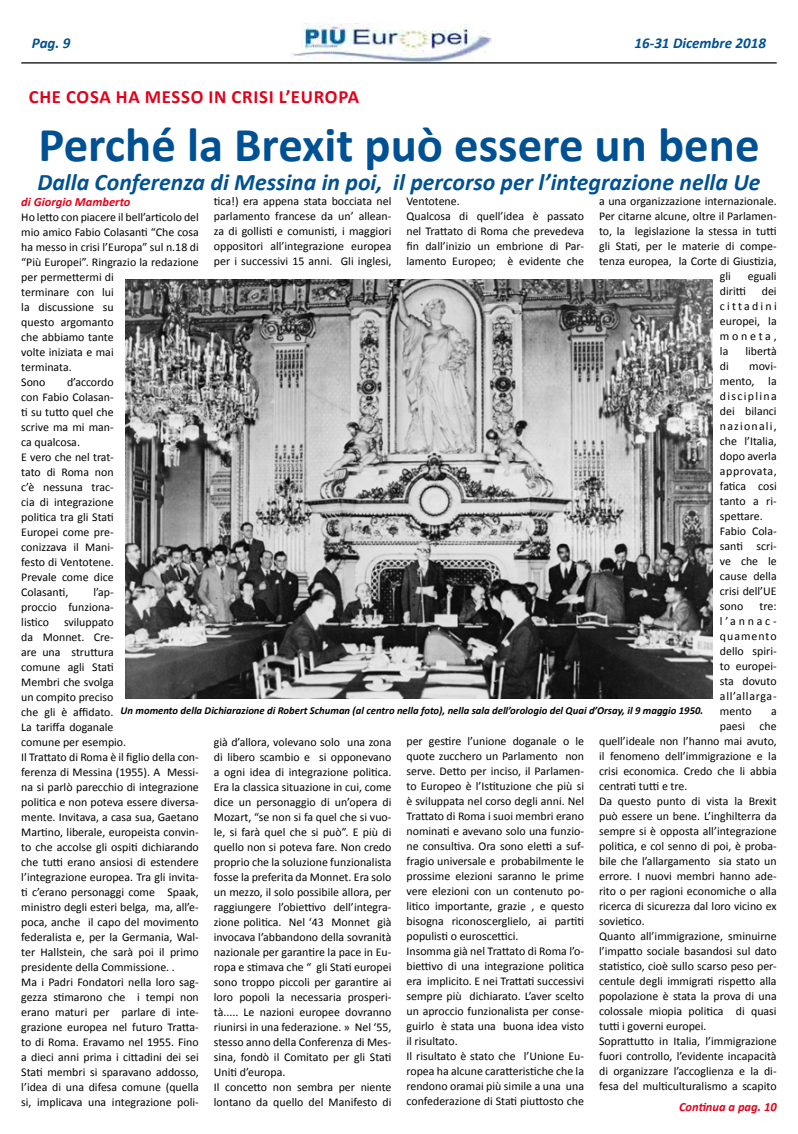
<style>
.page{position:relative;width:798px;height:1134px;background:#fff}
.page>*{position:absolute;margin:0;border:0;box-sizing:border-box;transform-origin:0 0}
.t1{font:700 48.75px "Calibri";color:#005193}
.t2{font:italic 700 23.75px "Calibri";color:#005193}
.t3{font:700 18.75px "Calibri";color:#e2001a}
.t4{font:italic 700 15px "Calibri";color:#005193}
.t5{font:italic 700 12.5px "Calibri";color:#e2001a}
.t6{font:11.88px/15px "Calibri";color:#000}
.t7{font:italic 700 10.62px "Calibri";color:#000}
</style>
<div class="page">
<img style="left:291px;top:24px;width:201px;height:38px">
<hr style="left:21px;top:62px;width:755px;height:2px;background:#000">
<img style="left:125px;top:279px;width:587px;height:419px">
<p class="t4" style="left:32px;top:33px;width:40px">Pag. 9</p>
<p class="t4" style="left:634px;top:33px;width:133px">16-31 Dicembre 2018</p>
<h3 class="t3" style="left:29px;top:85px;width:50px">CHE COSA</h3>
<h3 class="t3" style="left:116px;top:85px;width:42px">HA MESSO</h3>
<h3 class="t3" style="left:208px;top:85px;width:33px">IN CRISI</h3>
<h3 class="t3" style="left:279px;top:85px;width:25px">L’EUROPA</h3>
<h1 class="t1" style="left:38px;top:114px;width:722px">PERCHÉ LA BREXIT PUÒ ESSERE UN BENE</h1>
<h2 class="t2" style="left:37px;top:167px;width:724px">Dalla Conferenza di Messina in poi, il percorso per l’integrazione nella Ue</h2>
<p class="t6" style="left:214px;top:194px;width:179px;text-align:justify">tica!) era appena stata bocciata nel parlamento francese da un’ allean&shy;za di gollisti e comunisti, i maggiori oppositori all’integrazione europea per i successivi 15 anni. Gli inglesi,</p>
<p class="t6" style="left:599px;top:194px;width:179px">a una organizzazione internazionale.</p>
<p class="t6" style="left:599px;top:209px;width:179px">Per citarne alcune, oltre il Parlamen-</p>
<p class="t6" style="left:599px;top:224px;width:179px">to, la legislazione la stessa in tutti</p>
<p class="t6" style="left:599px;top:239px;width:179px">gli Stati, per le materie di compe-</p>
<p class="t6" style="left:599px;top:254px;width:179px">tenza europea, la Corte di Giustizia,</p>
<p class="t6" style="left:719px;top:269px;width:13px">gli</p>
<p class="t6" style="left:747px;top:269px;width:30px">eguali</p>
<p class="t6" style="left:719px;top:284px;width:27px">diritti</p>
<p class="t5" style="left:21px;top:194px;width:111px">di Giorgio Mamberto</p>
<p class="t6" style="left:21px;top:210px;width:179px">Ho letto con piacere il bell’articolo del mio amico Fabio Colasanti “Che cosa ha messo in crisi l’Europa” sul n.18 di “Più Europei”. Ringrazio la redazione per permettermi di<br>terminare con lui<br>la discussione su<br>questo argomanto<br>che abbiamo tante<br>volte iniziata e mai<br>terminata.<br>Sono</p>
<p class="t6" style="left:406px;top:194px;width:179px">Ventotene.<br>Qualcosa di quell’idea è passato nel Trattato di Roma che prevedeva fin dall’inizio un embrione di Par&shy;lamento Europeo; è evidente che</p>
<p class="t6" style="left:719px;top:284px;width:58px;text-align:justify;text-indent:42px">dei cittadini europei, la moneta, la</p>
<p class="t6" style="left:745px;top:344px;width:33px">libertà</p>
<p class="t6" style="left:719px;top:359px;width:10px">di</p>
<p class="t6" style="left:719px;top:359px;width:58px;text-indent:29px">movi&shy;mento, la disciplina dei bilanci nazionali, che l’Italia, dopo averla approvata, fatica cosi tanto a ri&shy;spettare.<br>Fabio Cola&shy;santi scri&shy;ve che le cause della crisi dell’UE sono</p>
<p class="t6" style="left:21px;top:375px;width:94px;text-indent:46px">d’accordo con Fabio Colasan&shy;ti su tutto quel che scrive ma mi man&shy;ca qualcosa.<br>E vero che nel trat&shy;tato di Roma non c’è nessuna trac&shy;cia di integrazione politica tra gli Stati<br>Europei come pre&shy;conizzava il Mani&shy;festo di Ventotene.<br>Prevale come dice<br>Colasanti,</p>
<p class="t6" style="left:21px;top:585px;width:94px;text-align:justify;text-indent:72px">l’ap&shy;proccio funziona&shy;listico</p>
<p class="t6" style="left:719px;top:599px;width:58px;text-align:justify;text-indent:40px">tre: l’annac&shy;quamento dello spiri&shy;to europei&shy;sta dovuto all’allarga&shy;mento</p>
<p class="t6" style="left:21px;top:615px;width:179px;text-indent:43px">sviluppato<br>da Monnet. Cre-<br>are una struttura<br>comune agli Stati<br>Membri che svolga<br>un compito preciso<br>che gli è affidato.<br>La tariffa doganale<br>comune per esempio.<br>Il Trattato di Roma è il figlio della con&shy;ferenza di Messina (1955). A Messi&shy;na si parlò parecchio di integrazione politica e non poteva essere diversa&shy;mente. Invitava, a casa sua, Gaetano<br>Martino, liberale, europeista convin&shy;to che accolse gli ospiti dichiarando che tutti erano ansiosi di estendere l’integrazione europea. Tra gli invita&shy;ti c’erano personaggi come Spaak, ministro degli esteri belga, ma, all’e&shy;poca, anche il capo del movimento federalista e, per la Germania, Wal&shy;ter Hallstein, che sarà poi il primo presidente della Commissione. .<br>Ma i Padri Fondatori nella loro sag&shy;gezza stimarono che i tempi non erano maturi per parlare di inte&shy;grazione europea nel futuro Tratta&shy;to di Roma. Eravamo nel 1955. Fino a dieci anni prima i cittadini dei sei<br>Stati membri si sparavano addosso, l’idea di una difesa comune (quella si, implicava una integrazione poli-</p>
<p class="t7" style="left:120px;top:703px;width:584px">Un momento della Dichiarazione di Robert Schuman (al centro nella foto), nella sala dell’orologio del Quai d’Orsay, il 9 maggio 1950.</p>
<p class="t6" style="left:770px;top:704px;width:7px">a</p>
<p class="t6" style="left:719px;top:719px;width:58px">paesi che</p>
<p class="t6" style="left:599px;top:734px;width:179px">quell’ideale non l’hanno mai avuto,</p>
<p class="t6" style="left:599px;top:749px;width:179px">il fenomeno dell’immigrazione e la</p>
<p class="t6" style="left:599px;top:764px;width:179px">crisi economica. Credo che li abbia</p>
<p class="t6" style="left:599px;top:779px;width:90px">centrati tutti e tre.</p>
<p class="t6" style="left:599px;top:794px;width:179px">Da questo punto di vista la Brexit</p>
<p class="t6" style="left:599px;top:809px;width:179px">può essere un bene. L’inghilterra da</p>
<p class="t6" style="left:599px;top:824px;width:179px">sempre si è opposta all’integrazione</p>
<p class="t6" style="left:599px;top:839px;width:179px">politica, e col senno di poi, è proba-</p>
<p class="t6" style="left:599px;top:854px;width:179px">bile che l’allargamento sia stato un</p>
<p class="t6" style="left:599px;top:869px;width:179px">errore. I nuovi membri hanno ade-</p>
<p class="t6" style="left:599px;top:884px;width:179px">rito o per ragioni economiche o alla</p>
<p class="t6" style="left:599px;top:899px;width:179px">ricerca di sicurezza dal loro vicino ex</p>
<p class="t6" style="left:599px;top:914px;width:47px">sovietico.</p>
<p class="t6" style="left:599px;top:929px;width:179px">Quanto all’immigrazione, sminuirne</p>
<p class="t6" style="left:599px;top:944px;width:179px">l’impatto sociale basandosi sul dato</p>
<p class="t6" style="left:599px;top:959px;width:179px">statistico, cioè sullo scarso peso per-</p>
<p class="t6" style="left:599px;top:974px;width:179px">centule degli immigrati rispetto alla</p>
<p class="t6" style="left:599px;top:989px;width:179px">popolazione è stata la prova di una</p>
<p class="t6" style="left:599px;top:1004px;width:179px">colossale miopia politica di quasi</p>
<p class="t6" style="left:599px;top:1019px;width:109px">tutti i governi europei.</p>
<p class="t6" style="left:599px;top:1034px;width:179px">Soprattutto in Italia, l’immigrazione</p>
<p class="t6" style="left:599px;top:1049px;width:179px">fuori controllo, l’evidente incapacità</p>
<p class="t6" style="left:599px;top:1064px;width:179px">di organizzare l’accoglienza e la di-</p>
<p class="t6" style="left:599px;top:1079px;width:179px">fesa del multiculturalismo a scapito</p>
<p class="t6" style="left:406px;top:734px;width:179px">per gestire l’unione doganale o le quote zucchero un Parlamento non serve. Detto per inciso, il Parlamen&shy;to Europeo è l’Istituzione che più si è sviluppata nel corso degli anni. Nel Trattato di Roma i suoi membri erano nominati e avevano solo una funzio&shy;ne consultiva. Ora sono eletti a suf&shy;fragio universale e probabilmente le prossime elezioni saranno le prime vere elezioni con un contenuto po&shy;litico importante, grazie , e questo bisogna riconoscerglielo, ai partiti populisti o euroscettici.<br>Insomma già nel Trattato di Roma l’o&shy;biettivo di una integrazione politica era implicito. E nei Trattati successivi sempre più dichiarato. L’aver scelto un aproccio funzionalista per conse&shy;guirlo è stata una buona idea visto il risultato.<br>Il risultato è stato che l’Unione Eu&shy;ropea ha alcune caratteristiche che la rendono oramai più simile a una una confederazione di Stati piuttosto che</p>
<p class="t6" style="left:214px;top:734px;width:179px">già d’allora, volevano solo una zona di libero scambio e si opponevano a ogni idea di integrazione politica.<br>Era la classica situazione in cui, come dice un personaggio di un’opera di Mozart, “se non si fa quel che si vuo&shy;le, si farà quel che si può”. E più di quello non si poteva fare. Non credo proprio che la soluzione funzionalista fosse la preferita da Monnet. Era solo un mezzo, il solo possibile allora, per raggiungere l’obiettivo dell’integra&shy;zione politica. Nel ‘43 Monnet già invocava l’abbandono della sovranità nazionale per garantire la pace in Eu&shy;ropa e stimava che “ gli Stati europei sono troppo piccoli per garantire ai loro popoli la necessaria prosperi&shy;tà..... Le nazioni europee dovranno riunirsi in una federazione. » Nel ‘55, stesso anno della Conferenza di Mes&shy;sina, fondò il Comitato per gli Stati Uniti d’europa.<br>Il concetto non sembra per niente lontano da quello del Manifesto di</p>
<p class="t5" style="left:678px;top:1098px;width:99px">Continua a pag. 10</p>
</div>
